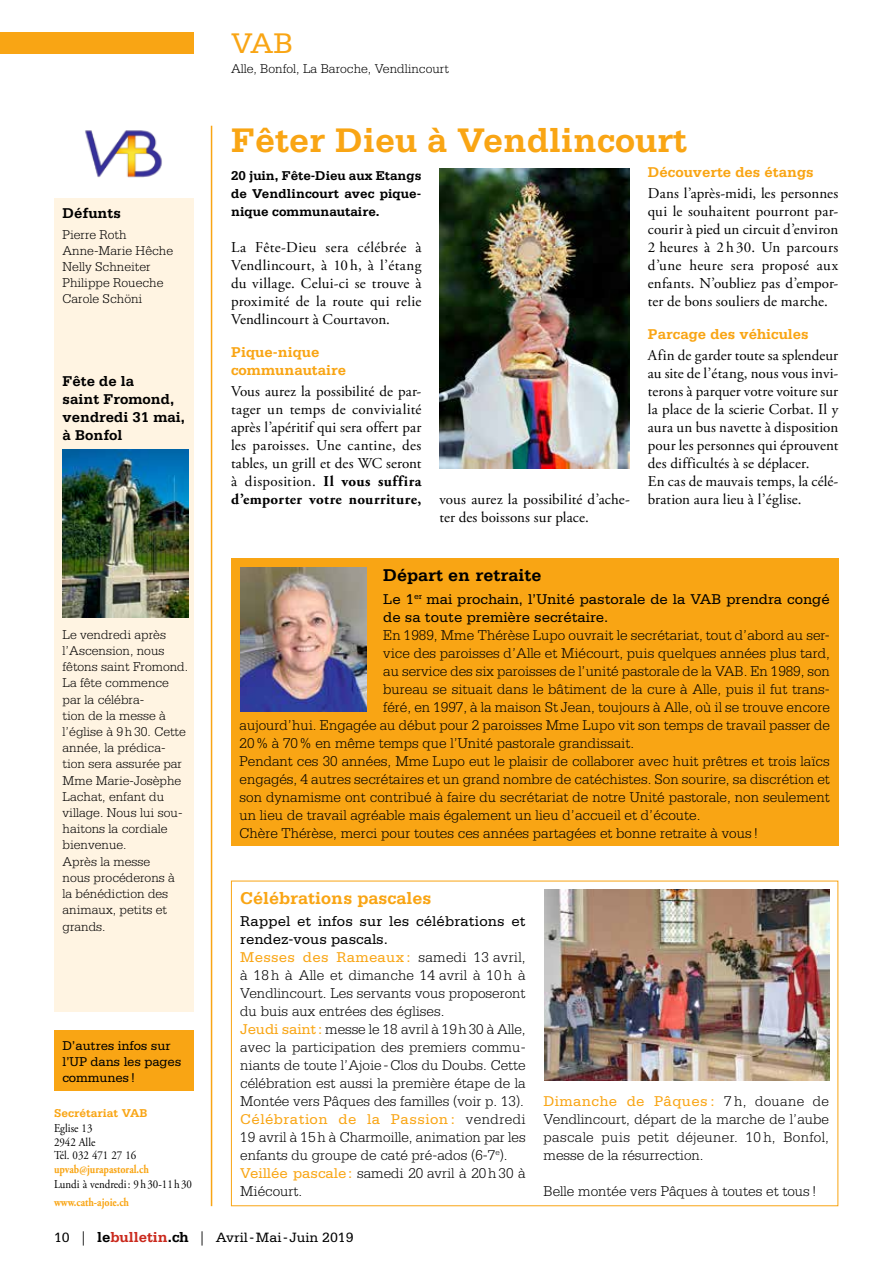
<style>
.page{position:relative;width:893px;height:1263px;background:#fff}
.page>*{position:absolute;margin:0;border:0;box-sizing:border-box;transform-origin:0 0}
.t1{font:700 36px "Serifa";color:#f9a514}
.t2{font:30px "Serifa";color:#f9a514}
.t3{font:700 18px "Serifa";color:#f9a514}
.t4{font:700 18px "Serifa";color:#000}
.t5{font:300 15px/18px "Serifa";color:#000}
.t6{font:15px/18px "Adobe Garamond Pro";letter-spacing:.01em;color:#000;text-align:justify}
.t7{font:15px/18px "Serifa";color:#000}
.t8{font:700 15px/18px "Serifa";color:#f9a514}
.t9{font:700 15px/18px "Serifa";color:#000}
.t10{font:14.25px "Serifa";color:#000}
.t11{font:300 13.5px/16.2px "Serifa";color:#000}
.t12{font:700 13.5px/18px "Serifa";color:#000;text-align:justify}
.t13{font:13.5px/16.2px "Serifa";letter-spacing:-.01em;color:#000}
.t14{font:12px/13.5px "Adobe Garamond Pro";color:#000;scale:.91 1}
.t15{font:700 12px "Adobe Garamond Pro";color:#f9a514;scale:.84 1}
.t16{font:700 12px "Serifa";color:#f9a514}
.s1{font-weight:700}
.s2{font-weight:400}
.s3{font-weight:400;color:#f9a514}
.s4{font-family:"Adobe Garamond Pro"}
.s5{font-weight:700;font-size:15px}
.s6{font-weight:700;font-size:15px;color:#ca291d}
</style>
<div class="page">
<div style="left:0;top:33px;width:193px;height:21px;background:#f9a514"></div>
<hr style="left:211px;top:126px;width:1px;height:1080px;background:#f9a514">
<div style="left:54px;top:198px;width:139px;height:814px;background:#fff4e2"></div>
<img style="left:85px;top:130px;width:77px;height:48px">
<div style="left:54px;top:1031px;width:139px;height:60px;background:#f9a514"></div>
<img style="left:63px;top:450px;width:125px;height:167px">
<img style="left:439px;top:168px;width:191px;height:300px">
<div style="left:231px;top:559px;width:607px;height:287px;background:#f9a514"></div>
<img style="left:240px;top:567px;width:126px;height:144px">
<img style="left:544px;top:890px;width:286px;height:190px">
<h2 class="t2" style="left:231px;top:27px;width:64px">VAB</h2>
<p class="t11" style="left:231px;top:61px;width:219px">Alle, Bonfol, La Baroche, Vendlincourt</p>
<p class="t9" style="left:63px;top:204px;width:60px">Défunts</p>
<p class="t11" style="left:63px;top:226px;width:112px">Pierre Roth<br>Anne-Marie Hêche<br>Nelly Schneiter<br>Philippe Roueche<br>Carole Schöni</p>
<p class="t9" style="left:63px;top:372px;width:124px">Fête de la<br>saint Fromond, vendredi 31 mai, à Bonfol</p>
<p class="t11" style="left:63px;top:626px;width:127px">Le vendredi après l’Ascension, nous fêtons saint Fromond.<br>La fête commence par la célébra-<br>tion de la messe à l’église à 9h30. Cette année, la prédica&shy;tion sera assurée par<br>Mme Marie-Josèphe<br>Lachat, enfant du village. Nous lui sou&shy;haitons la cordiale bienvenue.<br>Après la messe<br>nous procéderons à la bénédiction des animaux, petits et grands.</p>
<p class="t13" style="left:63px;top:1037px;width:120px">D’autres infos sur l’UP dans les pages communes!</p>
<p class="t16" style="left:54px;top:1106px;width:95px">Secrétariat VAB</p>
<p class="t14" style="left:54px;top:1122px;width:92px">Eglise 13<br>2942 Alle<br>Tél. 032 471 27 16</p>
<p class="t15" style="left:54px;top:1162px;width:115px">upvab@jurapastoral.ch</p>
<p class="t14" style="left:54px;top:1178px;width:153px">Lundi à vendredi: 9h30-11h30</p>
<p class="t15" style="left:54px;top:1195px;width:91px">www.cath-ajoie.ch</p>
<h1 class="t1" style="left:231px;top:119px;width:458px">Fêter Dieu à Vendlincourt</h1>
<p class="t12" style="left:231px;top:166px;width:192px">20 juin, Fête-Dieu aux Etangs de Vendlincourt avec pique&shy;nique communautaire.</p>
<p class="t6" style="left:231px;top:239px;width:192px">La Fête-Dieu sera célébrée à Vendlincourt, à 10 h, à l’étang du village. Celui-ci se trouve à proximité de la route qui relie Vendlincourt à Courtavon.</p>
<p class="t8" style="left:231px;top:343px;width:117px">Pique-nique communautaire</p>
<p class="t6" style="left:231px;top:383px;width:192px">Vous aurez la possibilité de par-</p>
<p class="t6" style="left:231px;top:401px;width:192px">tager un temps de convivialité</p>
<p class="t6" style="left:231px;top:419px;width:192px">après l’apéritif qui sera offert par</p>
<p class="t6" style="left:231px;top:437px;width:192px">les paroisses. Une cantine, des</p>
<p class="t6" style="left:231px;top:455px;width:192px">tables, un grill et des WC seront</p>
<p class="t6" style="left:231px;top:473px;width:192px">à disposition. <span class="s1">Il vous suffira</span></p>
<p class="t6" style="left:231px;top:491px;width:400px"><span class="s1">d’emporter votre nourriture,</span> vous aurez la possibilité d’ache-</p>
<p class="t6" style="left:439px;top:509px;width:151px">ter des boissons sur place.</p>
<p class="t8" style="left:648px;top:163px;width:167px">Découverte des étangs</p>
<p class="t6" style="left:648px;top:185px;width:192px">Dans l’après-midi, les personnes qui le souhaitent pourront par&shy;courir à pied un circuit d’environ 2 heures à 2 h 30. Un parcours d’une heure sera proposé aux enfants. N’oubliez pas d’empor&shy;ter de bons souliers de marche.</p>
<p class="t8" style="left:648px;top:325px;width:162px">Parcage des véhicules</p>
<p class="t6" style="left:648px;top:347px;width:192px;text-align:left">Afin de garder toute sa splendeur au site de l’étang, nous vous invi&shy;terons à parquer votre voiture sur la place de la scierie Corbat. Il y aura un bus navette à disposition pour les personnes qui éprouvent des difficultés à se déplacer.<br>En cas de mauvais temps, la célé&shy;bration aura lieu à l’église.</p>
<p class="t4" style="left:383px;top:565px;width:160px">Départ en retraite</p>
<p class="t7" style="left:383px;top:589px;width:448px">Le 1<sup>er</sup> mai prochain, l’Unité pastorale de la VAB prendra congé de sa toute première secrétaire.</p>
<p class="t5" style="left:383px;top:625px;width:448px">En 1989, Mme Thérèse Lupo ouvrait le secrétariat, tout d’abord au ser-</p>
<p class="t5" style="left:383px;top:643px;width:448px">vice des paroisses d’Alle et Miécourt, puis quelques années plus tard,</p>
<p class="t5" style="left:383px;top:661px;width:448px">au service des six paroisses de l’unité pastorale de la VAB. En 1989, son</p>
<p class="t5" style="left:383px;top:679px;width:448px">bureau se situait dans le bâtiment de la cure à Alle, puis il fut trans-</p>
<p class="t5" style="left:383px;top:697px;width:448px">féré, en 1997, à la maison St Jean, toujours à Alle, où il se trouve encore</p>
<p class="t5" style="left:240px;top:715px;width:592px">aujourd’hui. Engagée au début pour 2 paroisses Mme Lupo vit son temps de travail passer de</p>
<p class="t5" style="left:240px;top:733px;width:396px">20% à 70% en même temps que l’Unité pastorale grandissait.</p>
<p class="t5" style="left:240px;top:751px;width:592px">Pendant ces 30 années, Mme Lupo eut le plaisir de collaborer avec huit prêtres et trois laïcs</p>
<p class="t5" style="left:240px;top:769px;width:592px">engagés, 4 autres secrétaires et un grand nombre de catéchistes. Son sourire, sa discrétion et</p>
<p class="t5" style="left:240px;top:787px;width:592px">son dynamisme ont contribué à faire du secrétariat de notre Unité pastorale, non seulement</p>
<p class="t5" style="left:240px;top:805px;width:462px">un lieu de travail agréable mais également un lieu d’accueil et d’écoute.</p>
<p class="t5" style="left:240px;top:823px;width:520px">Chère Thérèse, merci pour toutes ces années partagées et bonne retraite à vous !</p>
<p class="t3" style="left:240px;top:887px;width:193px">Célébrations pascales</p>
<p class="t5" style="left:240px;top:912px;width:287px"><span class="s2">Rappel et infos sur les célébrations et rendez-vous pascals.<br></span><span class="s3">Messes des Rameaux :</span> samedi 13 avril, à 18 h à Alle et dimanche 14 avril à 10 h à Vendlincourt. Les servants vous proposeront du buis aux entrées des églises.<br><span class="s3">Jeudi saint:</span> messe le 18 avril à 19h30 à Alle, avec la participation des premiers commu&shy;niants de toute l’Ajoie-Clos du Doubs. Cette célébration est aussi la première étape de la Montée vers Pâques des familles (voir p. 13).<br><span class="s3">Célébration de la Passion :</span> vendredi 19 avril à 15h à Charmoille, animation par les enfants du groupe de caté pré-ados (6-7<sup>e</sup>).<br><span class="s3">Veillée pascale:</span> samedi 20 avril à 20h30 à Miécourt.</p>
<p class="t5" style="left:544px;top:1092px;width:287px;text-align:justify"><span class="s3">Dimanche de Pâques :</span> 7 h, douane de Vendlincourt, départ de la marche de l’aube pascale puis petit déjeuner. 10 h, Bonfol, messe de la résurrection.</p>
<p class="t5" style="left:544px;top:1182px;width:275px">Belle montée vers Pâques à toutes et tous !</p>
<p class="t10" style="left:54px;top:1230px;width:301px">10 <span class="s4">|</span> <span class="s5">le</span><span class="s6">bulletin</span><span class="s5">.ch</span> <span class="s4">|</span> Avril-Mai- Juin 2019</p>
</div>
